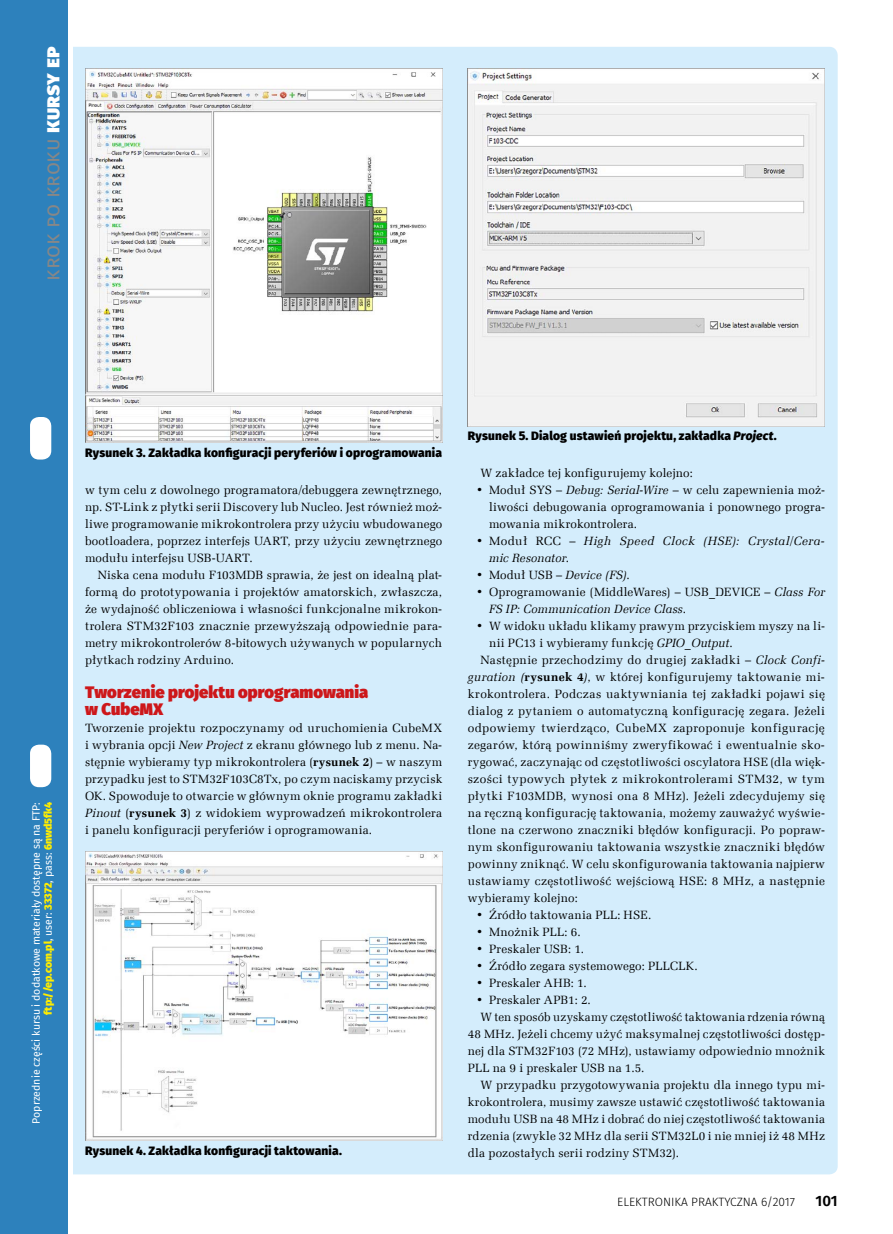
<style>
.page{position:relative;width:893px;height:1234px;background:#fff}
.page>*{position:absolute;margin:0;border:0;box-sizing:border-box;transform-origin:0 0}
.t1{font:21px "Fira Sans";color:#878787}
.t2{font:900 16.5px/17px "Fira Sans";color:#cd171a}
.t3{font:600 15px "Fira Sans";color:#000}
.t4{font:12px/17px "Zapf Ellipt EU";letter-spacing:.02em;color:#000;text-align:justify}
.t5{font:800 12px "Fira Sans";letter-spacing:.015em;color:#000}
.t6{font:italic 12px/17px "Zapf Ellipt EU";letter-spacing:.025em;color:#000}
.t7{font:300 12px "Fira Sans";color:#000}
.t8{font:10.5px/12px "Fira Sans";color:#fff;text-align:right}
.s1{font-weight:800;color:#fff}
.s2{font-weight:800;color:#ffed00}
.s3{font-style:italic}
.s4{font-weight:700}
.s5{font-style:normal}
</style>
<div class="page">
<div style="left:6px;top:47px;width:832px;height:1127px;background:#d4edfc;border-radius:9px"></div>
<div style="left:0;top:0;width:68px;height:1233px;background:#2d81bc"></div>
<div style="left:30px;top:417px;width:21px;height:42px;background:#fff;border-radius:9px"></div>
<div style="left:30px;top:744px;width:21px;height:43px;background:#fff;border-radius:9px"></div>
<hr style="left:68px;top:0;width:4px;height:1233px;background:#fff">
<img style="left:85px;top:68px;width:357px;height:374px">
<img style="left:85px;top:851px;width:357px;height:288px">
<img style="left:468px;top:68px;width:357px;height:358px">
<h1 class="t1" style="left:36px;top:280px;width:235px;rotate:-90deg">Krok po kroku <span class="s1">Kursy EP</span></h1>
<p class="t8" style="left:30px;top:1123px;width:323px;rotate:-90deg">Poprzednie części kursu i dodatkowe materiały dostępne są na FTP: <span class="s2">ftp://ep.com.pl</span>, user: <span class="s2">33372</span>, pass: <span class="s2">6nwd5fk4</span></p>
<p class="t5" style="left:85px;top:441px;width:358px">Rysunek 3. Zakładka konfiguracji peryferiów i oprogramowania</p>
<p class="t4" style="left:85px;top:481px;width:359px">w tym celu z dowolnego programatora/debuggera zewnętrznego, np. ST-Link z płytki serii Discovery lub Nucleo. Jest również moż&shy;liwe programowanie mikrokontrolera przy użyciu wbudowanego bootloadera, poprzez interfejs UART, przy użyciu zewnętrznego modułu interfejsu USB-UART.</p>
<p class="t4" style="left:85px;top:566px;width:359px;text-indent:13px">Niska cena modułu F103MDB sprawia, że jest on idealną plat&shy;formą do prototypowania i projektów amatorskich, zwłaszcza, że wydajność obliczeniowa i własności funkcjonalne mikrokon&shy;trolera STM32F103 znacznie przewyższają odpowiednie para&shy;metry mikrokontrolerów 8-bitowych używanych w popularnych płytkach rodziny Arduino.</p>
<h2 class="t2" style="left:85px;top:681px;width:285px">Tworzenie projektu oprogramowania w CubeMX</h2>
<p class="t4" style="left:85px;top:719px;width:359px">Tworzenie projektu rozpoczynamy od uruchomienia CubeMX i wybrania opcji <span class="s3">New Project</span> z ekranu głównego lub z menu. Na&shy;stępnie wybieramy typ mikrokontrolera (<span class="s4">rysunek 2</span>) – w naszym przypadku jest to STM32F103C8Tx, po czym naciskamy przycisk OK. Spowoduje to otwarcie w głównym oknie programu zakładki <span class="s3">Pinout</span> (<span class="s4">rysunek 3</span>) z widokiem wyprowadzeń mikrokontrolera i panelu konfiguracji peryferiów i oprogramowania.</p>
<p class="t5" style="left:85px;top:1139px;width:258px">Rysunek 4. Zakładka konfiguracji taktowania.</p>
<p class="t5" style="left:468px;top:425px;width:310px">Rysunek 5. Dialog ustawień projektu, zakładka <span class="s3">Project</span>.</p>
<p class="t4" style="left:480px;top:464px;width:214px">W zakładce tej konfigurujemy kolejno:</p>
<p class="t4" style="left:489px;top:481px;width:337px;text-indent:-13px">• Moduł SYS – <span class="s3">Debug: Serial-Wire</span> – w celu zapewnienia moż&shy;liwości debugowania oprogramowania i ponownego progra&shy;mowania mikrokontrolera.</p>
<p class="t6" style="left:489px;top:532px;width:337px;text-indent:-13px"><span class="s5">• Moduł RCC –</span> High Speed Clock (HSE): Crystal/Cera&shy;mic Resonator<span class="s5">.</span></p>
<p class="t4" style="left:476px;top:566px;width:155px">• Moduł USB – <span class="s3">Device (FS)</span>.</p>
<p class="t4" style="left:489px;top:583px;width:337px;text-indent:-13px">• Oprogramowanie (MiddleWares) – USB_DEVICE – <span class="s3">Class For<br>FS IP: Communication Device Class</span>.</p>
<p class="t4" style="left:476px;top:617px;width:350px">• W widoku układu klikamy prawym przyciskiem myszy na li-</p>
<p class="t4" style="left:489px;top:634px;width:245px">nii PC13 i wybieramy funkcję <span class="s3">GPIO_Output</span>.</p>
<p class="t4" style="left:480px;top:651px;width:346px">Następnie przechodzimy do drugiej zakładki – <span class="s3">Clock Confi-</span></p>
<p class="t4" style="left:468px;top:668px;width:359px"><span class="s3">guration (</span><span class="s4">rysunek 4</span><span class="s3">)</span>, w której konfigurujemy taktowanie mi-</p>
<p class="t4" style="left:468px;top:685px;width:359px">krokontrolera. Podczas uaktywniania tej zakładki pojawi się</p>
<p class="t4" style="left:468px;top:702px;width:359px">dialog z pytaniem o automatyczną konfigurację zegara. Jeżeli</p>
<p class="t4" style="left:468px;top:719px;width:359px">odpowiemy twierdząco, CubeMX zaproponuje konfigurację</p>
<p class="t4" style="left:468px;top:736px;width:359px">zegarów, którą powinniśmy zweryfikować i ewentualnie sko-</p>
<p class="t4" style="left:468px;top:753px;width:359px">rygować, zaczynając od częstotliwości oscylatora HSE (dla więk-</p>
<p class="t4" style="left:468px;top:770px;width:359px">szości typowych płytek z mikrokontrolerami STM32, w tym</p>
<p class="t4" style="left:468px;top:787px;width:359px">płytki F103MDB, wynosi ona 8 MHz). Jeżeli zdecydujemy się</p>
<p class="t4" style="left:468px;top:804px;width:359px">na ręczną konfigurację taktowania, możemy zauważyć wyświe-</p>
<p class="t4" style="left:468px;top:821px;width:359px">tlone na czerwono znaczniki błędów konfiguracji. Po popraw-</p>
<p class="t4" style="left:468px;top:838px;width:359px">nym skonfigurowaniu taktowania wszystkie znaczniki błędów</p>
<p class="t4" style="left:468px;top:855px;width:359px">powinny zniknąć. W celu skonfigurowania taktowania najpierw</p>
<p class="t4" style="left:468px;top:872px;width:359px">ustawiamy częstotliwość wejściową HSE: 8 MHz, a następnie</p>
<p class="t4" style="left:468px;top:889px;width:112px">wybieramy kolejno:</p>
<p class="t4" style="left:476px;top:906px;width:177px">• Źródło taktowania PLL: HSE.</p>
<p class="t4" style="left:476px;top:923px;width:106px">• Mnożnik PLL: 6.</p>
<p class="t4" style="left:476px;top:940px;width:109px">• Preskaler USB: 1.</p>
<p class="t4" style="left:476px;top:957px;width:223px">• Źródło zegara systemowego: PLLCLK.</p>
<p class="t4" style="left:476px;top:974px;width:112px">• Preskaler AHB: 1.</p>
<p class="t4" style="left:476px;top:991px;width:116px">• Preskaler APB1: 2.</p>
<p class="t4" style="left:480px;top:1008px;width:346px">W ten sposób uzyskamy częstotliwość taktowania rdzenia równą</p>
<p class="t4" style="left:468px;top:1025px;width:359px">48 MHz. Jeżeli chcemy użyć maksymalnej częstotliwości dostęp-</p>
<p class="t4" style="left:468px;top:1042px;width:359px">nej dla STM32F103 (72 MHz), ustawiamy odpowiednio mnożnik</p>
<p class="t4" style="left:468px;top:1059px;width:178px">PLL na 9 i preskaler USB na 1.5.</p>
<p class="t4" style="left:480px;top:1076px;width:346px">W przypadku przygotowywania projektu dla innego typu mi-</p>
<p class="t4" style="left:468px;top:1093px;width:359px">krokontrolera, musimy zawsze ustawić częstotliwość taktowania</p>
<p class="t4" style="left:468px;top:1110px;width:359px">modułu USB na 48 MHz i dobrać do niej częstotliwość taktowania</p>
<p class="t4" style="left:468px;top:1127px;width:359px">rdzenia (zwykle 32 MHz dla serii STM32L0 i nie mniej iż 48 MHz</p>
<p class="t4" style="left:468px;top:1144px;width:213px">dla pozostałych serii rodziny STM32).</p>
<p class="t7" style="left:617px;top:1193px;width:179px">ELEKTRONIKA PRAKTYCZNA 6/2017</p>
<p class="t3" style="left:815px;top:1188px;width:24px">101</p>
</div>
